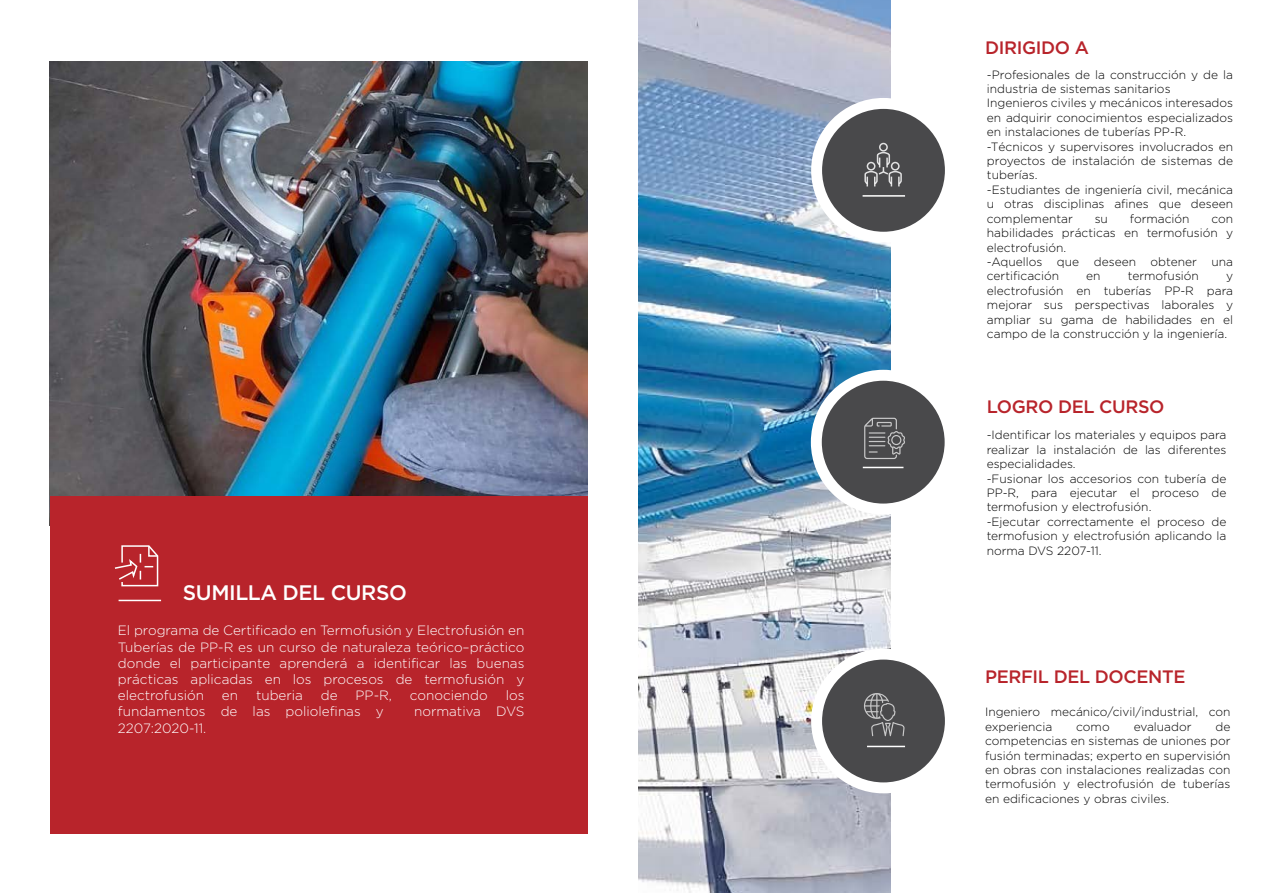
<style>
.page{position:relative;width:1263px;height:893px;background:#fff}
.page>*{position:absolute;margin:0;border:0;box-sizing:border-box;transform-origin:0 0}
.t1{font:500 21px "Gotham";letter-spacing:-.02em;color:#fff}
.t2{font:500 18px "Gotham";letter-spacing:-.02em;color:#b8242b}
.t3{font:300 13.5px/16.2px "Gotham";color:#fff;text-align:justify}
.t4{font:300 12px/14.4px "Gotham";color:#000}
</style>
<div class="page">
<img style="left:50px;top:62px;width:537px;height:434px">
<img style="left:638px;top:0;width:252px;height:893px">
<div style="left:811px;top:98px;width:145px;height:145px;background:#fff;border-radius:50%"></div>
<div style="left:822px;top:109px;width:123px;height:123px;background:#49494b;border-radius:50%"></div>
<div style="left:811px;top:370px;width:144px;height:144px;background:#fff;border-radius:50%"></div>
<div style="left:822px;top:381px;width:123px;height:123px;background:#49494b;border-radius:50%"></div>
<div style="left:811px;top:649px;width:145px;height:144px;background:#fff;border-radius:50%"></div>
<div style="left:822px;top:660px;width:123px;height:122px;background:#49494b;border-radius:50%"></div>
<div style="left:879px;top:143px;width:9px;height:9px;border:2px solid #fff;border-radius:50%"></div>
<svg style="left:864px;top:152px;width:38px;height:34px"></svg>
<hr style="left:862px;top:195px;width:43px;height:2px;background:#fff">
<hr style="left:863px;top:467px;width:40px;height:1px;background:#fff">
<svg style="left:864px;top:418px;width:41px;height:41px"></svg>
<hr style="left:867px;top:746px;width:38px;height:1px;background:#fff">
<svg style="left:864px;top:693px;width:40px;height:43px"></svg>
<div style="left:50px;top:496px;width:537px;height:338px;background:#b8242b"></div>
<hr style="left:119px;top:600px;width:42px;height:1px;background:#fff">
<svg style="left:114px;top:545px;width:45px;height:42px"></svg>
<h1 class="t1" style="left:183px;top:579px;width:226px">SUMILLA DEL CURSO</h1>
<p class="t3" style="left:118px;top:622px;width:408px">El programa de Certificado en Termofusión y Electrofusión en Tuberías de PP-R es un curso de naturaleza teórico–práctico donde el participante aprenderá a identificar las buenas prácticas aplicadas en los procesos de termofusión y electrofusión</p>
<p class="t3" style="left:222px;top:687px;width:18px">en</p>
<p class="t3" style="left:256px;top:687px;width:48px">tuberia</p>
<p class="t3" style="left:321px;top:687px;width:18px">de</p>
<p class="t3" style="left:356px;top:687px;width:38px">PP-R,</p>
<p class="t3" style="left:410px;top:687px;width:79px">conociendo</p>
<p class="t3" style="left:506px;top:687px;width:20px">los</p>
<p class="t3" style="left:118px;top:703px;width:267px">fundamentos de las poliolefinas y</p>
<p class="t3" style="left:414px;top:703px;width:112px">normativa DVS</p>
<p class="t3" style="left:118px;top:720px;width:90px">2207:2020-11.</p>
<h2 class="t2" style="left:985px;top:36px;width:106px">DIRIGIDO A</h2>
<p class="t4" style="left:987px;top:67px;width:248px">-Profesionales de la construcción y de la industria de sistemas sanitarios Ingenieros civiles y mecánicos interesados en adquirir conocimientos especializados en instalaciones de tuberías PP-R. -Técnicos y supervisores involucrados en proyectos de instalación de sistemas de tuberías.<br>-Estudiantes de ingeniería civil, mecánica u otras disciplinas afines que deseen complementar</p>
<p class="t4" style="left:1095px;top:211px;width:15px">su</p>
<p class="t4" style="left:1130px;top:211px;width:61px">formación</p>
<p class="t4" style="left:987px;top:211px;width:248px;text-indent:224px">con habilidades prácticas en termofusión y electrofusión.<br>-Aquellos que deseen obtener una certificación</p>
<p class="t4" style="left:1086px;top:269px;width:16px">en</p>
<p class="t4" style="left:1128px;top:269px;width:73px">termofusión</p>
<p class="t4" style="left:987px;top:269px;width:248px;text-align:justify;text-indent:239px">y electrofusión en tuberías PP-R para mejorar sus perspectivas laborales y ampliar su gama de habilidades en el campo de la construcción y la ingeniería.</p>
<h2 class="t2" style="left:987px;top:395px;width:179px">LOGRO DEL CURSO</h2>
<p class="t4" style="left:987px;top:428px;width:241px">-Identificar los materiales y equipos para realizar la instalación de las diferentes especialidades.<br>-Fusionar los accesorios con tubería de PP-R, para ejecutar el proceso de termofusion y electrofusión.<br>-Ejecutar correctamente el proceso de termofusion y electrofusión aplicando la norma DVS 2207-11.</p>
<h2 class="t2" style="left:985px;top:665px;width:202px">PERFIL DEL DOCENTE</h2>
<p class="t4" style="left:985px;top:705px;width:247px">Ingeniero mecánico/civil/industrial, con experiencia</p>
<p class="t4" style="left:985px;top:719px;width:247px;text-align:justify;text-indent:230px">de competencias en sistemas de uniones por fusión terminadas; experto en supervisión en obras con instalaciones realizadas con termofusión y electrofusión de tuberías en edificaciones y obras civiles.</p>
<p class="t4" style="left:1076px;top:719px;width:35px">como</p>
<p class="t4" style="left:1134px;top:719px;width:59px">evaluador</p>
</div>
